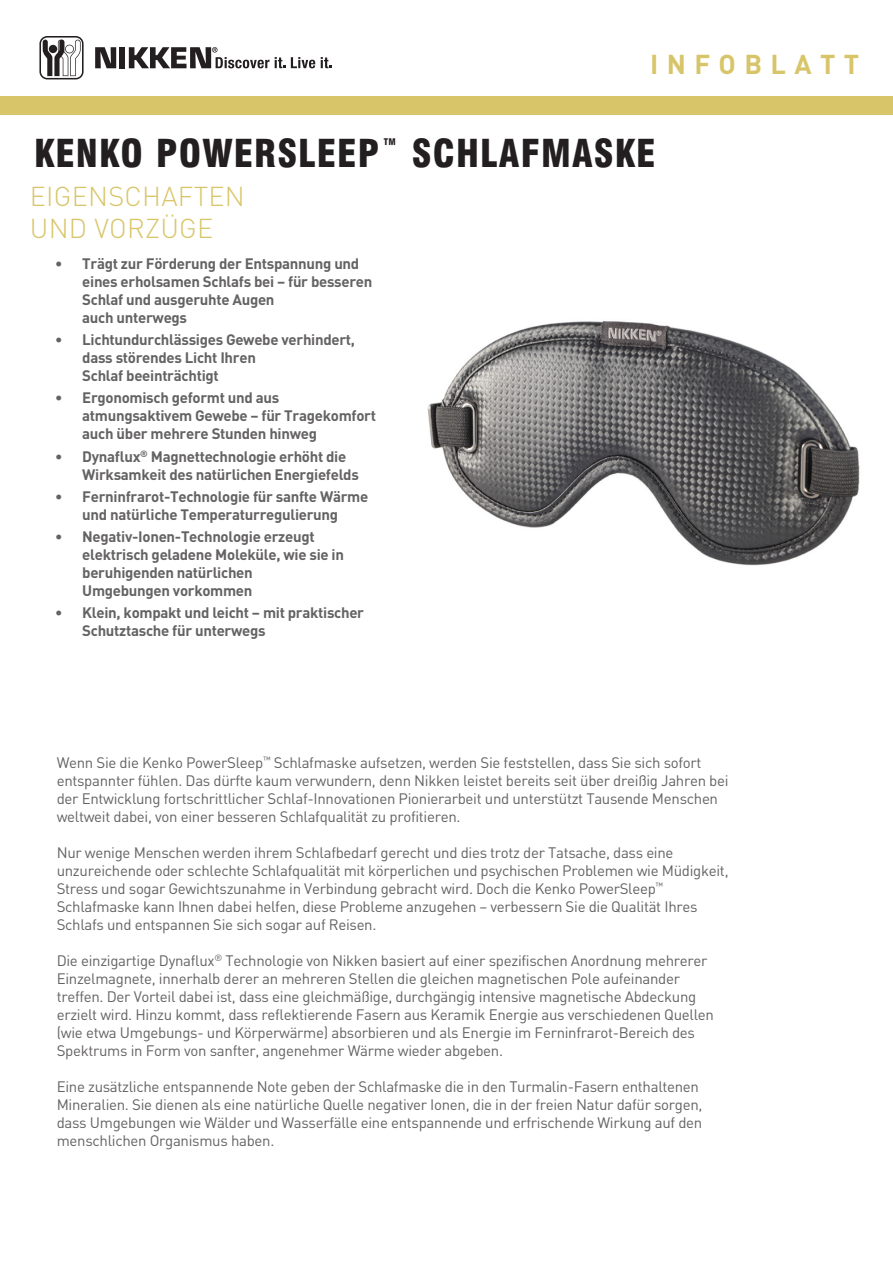
<style>
.page{position:relative;width:893px;height:1263px;background:#fff}
.page>*{position:absolute;margin:0;border:0;box-sizing:border-box;transform-origin:0 0}
.t1{font:900 37.5px "Corporate Condensed";letter-spacing:.03em;color:#231f20}
._2_Sub_header{font:300 27px/32.4px "DIN Pro";letter-spacing:.01em;color:#d8c569}
.t2{font:700 27px "DIN Pro";letter-spacing:.31em;color:#d8c569}
._3_Body{font:15px/18px "DIN Pro";letter-spacing:-.02em;color:#646262}
.t3{font:700 15px/18px "DIN Pro";letter-spacing:-.02em;color:#646262}
</style>
<div class="page">
<img style="left:427px;top:321px;width:433px;height:245px">
<svg style="left:95px;top:47px;width:21px;height:21px"></svg>
<div style="left:120px;top:47px;width:5px;height:21px;background:#231f20"></div>
<svg style="left:321px;top:57px;width:11px;height:11px"></svg>
<svg style="left:129px;top:47px;width:186px;height:21px"></svg>
<svg style="left:39px;top:36px;width:45px;height:43px"></svg>
<div style="left:0;top:96px;width:893px;height:19px;background:#d8c569"></div>
<h2 class="t2" style="left:650px;top:46px;width:211px">INFOBLATT</h2>
<h1 class="t1" style="left:34px;top:131px;width:623px">KENKO POWERSLEEP<sup>™</sup> SCHLAFMASKE</h1>
<p class="_2_Sub_header" style="left:30px;top:179px;width:217px">EIGENSCHAFTEN<br>UND VORZÜGE</p>
<p class="t3" style="left:82px;top:254px;width:292px;text-indent:-27px">• Trägt zur Förderung der Entspannung und eines erholsamen Schlafs bei – für besseren<br>Schlaf und ausgeruhte Augen<br>auch unterwegs</p>
<p class="t3" style="left:82px;top:330px;width:274px;text-indent:-27px">• Lichtundurchlässiges Gewebe verhindert, dass störendes Licht Ihren<br>Schlaf beeinträchtigt</p>
<p class="t3" style="left:82px;top:388px;width:295px;text-indent:-27px">• Ergonomisch geformt und aus atmungsaktivem Gewebe – für Tragekomfort auch über mehrere Stunden hinweg</p>
<p class="t3" style="left:82px;top:447px;width:278px;text-indent:-27px">• Dynaflux<sup>®</sup> Magnettechnologie erhöht die<br>Wirksamkeit des natürlichen Energiefelds</p>
<p class="t3" style="left:55px;top:487px;width:315px;text-align:center">• Ferninfrarot-Technologie für sanfte Wärme und natürliche Temperaturregulierung</p>
<p class="t3" style="left:82px;top:527px;width:263px;text-indent:-27px">• Negativ-Ionen-Technologie erzeugt elektrisch geladene Moleküle, wie sie in beruhigenden natürlichen<br>Umgebungen vorkommen</p>
<p class="t3" style="left:82px;top:603px;width:283px;text-indent:-27px">• Klein, kompakt und leicht – mit praktischer<br>Schutztasche für unterwegs</p>
<p class="_3_Body" style="left:57px;top:753px;width:673px">Wenn Sie die Kenko PowerSleep<sup>™</sup> Schlafmaske aufsetzen, werden Sie feststellen, dass Sie sich sofort entspannter fühlen. Das dürfte kaum verwundern, denn Nikken leistet bereits seit über dreißig Jahren bei der Entwicklung fortschrittlicher Schlaf-Innovationen Pionierarbeit und unterstützt Tausende Menschen weltweit dabei, von einer besseren Schlafqualität zu profitieren.</p>
<p class="_3_Body" style="left:57px;top:843px;width:673px">Nur wenige Menschen werden ihrem Schlafbedarf gerecht und dies trotz der Tatsache, dass eine unzureichende oder schlechte Schlafqualität mit körperlichen und psychischen Problemen wie Müdigkeit, Stress und sogar Gewichtszunahme in Verbindung gebracht wird. Doch die Kenko PowerSleep<sup>™ </sup>Schlafmaske kann Ihnen dabei helfen, diese Probleme anzugehen – verbessern Sie die Qualität Ihres Schlafs und entspannen Sie sich sogar auf Reisen.</p>
<p class="_3_Body" style="left:57px;top:951px;width:659px">Die einzigartige Dynaflux<sup>®</sup> Technologie von Nikken basiert auf einer spezifischen Anordnung mehrerer Einzelmagnete, innerhalb derer an mehreren Stellen die gleichen magnetischen Pole aufeinander treffen. Der Vorteil dabei ist, dass eine gleichmäßige, durchgängig intensive magnetische Abdeckung erzielt wird. Hinzu kommt, dass reflektierende Fasern aus Keramik Energie aus verschiedenen Quellen (wie etwa Umgebungs- und Körperwärme) absorbieren und als Energie im Ferninfrarot-Bereich des Spektrums in Form von sanfter, angenehmer Wärme wieder abgeben.</p>
<p class="_3_Body" style="left:57px;top:1077px;width:647px">Eine zusätzliche entspannende Note geben der Schlafmaske die in den Turmalin-Fasern enthaltenen Mineralien. Sie dienen als eine natürliche Quelle negativer Ionen, die in der freien Natur dafür sorgen, dass Umgebungen wie Wälder und Wasserfälle eine entspannende und erfrischende Wirkung auf den menschlichen Organismus haben.</p>
</div>
